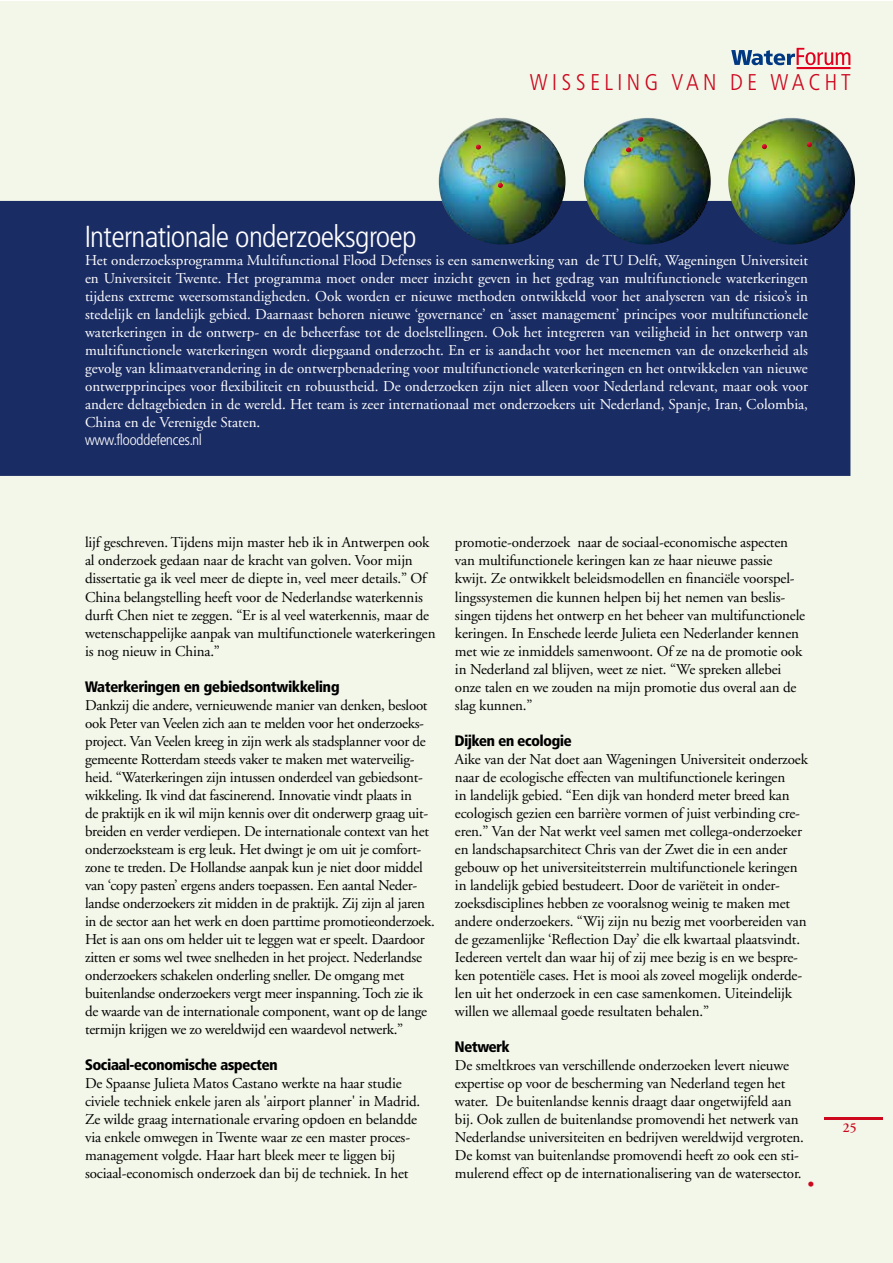
<style>
.page{position:relative;width:893px;height:1263px;background:#fff}
.page>*{position:absolute;margin:0;border:0;box-sizing:border-box;transform-origin:0 0}
.t1{font:300 30px "Frutiger Condensed BQ";color:#fff}
.t2{font:300 22.5px "Frutiger Condensed BQ";letter-spacing:.22em;color:#cd071e}
.t3{font:700 18px "Garamond";color:#cd071e}
.t4{font:15px/18px "Adobe Garamond";letter-spacing:-.01em;color:#000}
.t5{font:15px/18px "Adobe Garamond";color:#fff;text-align:justify}
.t6{font:900 15px "Frutiger Condensed BQ";letter-spacing:-.01em;color:#000}
.t7{font:300 15px "Frutiger Condensed BQ";color:#fff}
.t8{font:600 13.5px "Adobe Garamond";color:#cd071e}
</style>
<div class="page">
<div style="left:0;top:1px;width:892px;height:1262px;background:#f3f7e9"></div>
<svg style="left:731px;top:48px;width:119px;height:17px"></svg>
<hr style="left:797px;top:67px;width:53px;height:2px;background:#e2001f">
<div style="left:1px;top:202px;width:849px;height:273px;background:#1a2c64"></div>
<div style="left:0;top:201px;width:850px;height:275px;border:2px solid #1a2c64"></div>
<hr style="left:824px;top:1117px;width:59px;height:3px;background:#cd071e">
<img style="left:728px;top:118px;width:127px;height:126px;border-radius:63px">
<div style="left:805px;top:139px;width:7px;height:7px;background:#597224"></div>
<svg style="left:805px;top:142px;width:7px;height:6px"></svg>
<div style="left:760px;top:141px;width:7px;height:7px;background:#94ba28"></div>
<svg style="left:760px;top:144px;width:7px;height:6px"></svg>
<img style="left:584px;top:118px;width:127px;height:126px;border-radius:63px">
<div style="left:636px;top:134px;width:7px;height:7px;background:#fff;opacity:.75"></div>
<div style="left:636px;top:137px;width:7px;height:6px;background:#000;opacity:.75"></div>
<div style="left:624px;top:145px;width:7px;height:7px;background:#fff;opacity:.75"></div>
<div style="left:624px;top:148px;width:7px;height:6px;background:#000;opacity:.75"></div>
<img style="left:439px;top:118px;width:126px;height:126px;border-radius:63px">
<div style="left:496px;top:180px;width:7px;height:7px;background:#fff;opacity:.75"></div>
<div style="left:496px;top:183px;width:7px;height:6px;background:#000;opacity:.75"></div>
<div style="left:474px;top:142px;width:7px;height:7px;background:#fff;opacity:.75"></div>
<div style="left:474px;top:145px;width:7px;height:6px;background:#000;opacity:.75"></div>
<h2 class="t2" style="left:530px;top:69px;width:322px">WISSELING VAN DE WACHT</h2>
<h1 class="t1" style="left:85px;top:219px;width:333px">Internationale onderzoeksgroep</h1>
<p class="t5" style="left:85px;top:252px;width:724px">Het onderzoeksprogramma Multifunctional Flood Defenses is een samenwerking van de TU Delft, Wageningen Universiteit en Universiteit Twente. Het programma moet onder meer inzicht geven in het gedrag van multifunctionele waterkeringen tijdens extreme weersomstandigheden. Ook worden er nieuwe methoden ontwikkeld voor het analyseren van de risico’s in stedelijk en landelijk gebied. Daarnaast behoren nieuwe ‘governance’ en ‘asset management’ principes voor multifunctionele waterkeringen in de ontwerp- en de beheerfase tot de doelstellingen. Ook het integreren van veiligheid in het ontwerp van multifunctionele waterkeringen wordt diepgaand onderzocht. En er is aandacht voor het meenemen van de onzekerheid als gevolg van klimaatverandering in de ontwerpbenadering voor multifunctionele waterkeringen en het ontwikkelen van nieuwe ontwerpprincipes voor flexibiliteit en robuustheid. De onderzoeken zijn niet alleen voor Nederland relevant, maar ook voor andere deltagebieden in de wereld. Het team is zeer internationaal met onderzoekers uit Nederland, Spanje, Iran, Colombia, China en de Verenigde Staten.</p>
<p class="t7" style="left:85px;top:431px;width:118px">www.flooddefences.nl</p>
<p class="t4" style="left:85px;top:534px;width:352px">lijf geschreven. Tijdens mijn master heb ik in Antwerpen ook al onderzoek gedaan naar de kracht van golven. Voor mijn dissertatie ga ik veel meer de diepte in, veel meer details.” Of China belangstelling heeft voor de Nederlandse waterkennis durft Chen niet te zeggen. “Er is al veel waterkennis, maar de wetenschappelijke aanpak van multifunctionele waterkeringen is nog nieuw in China.”</p>
<p class="t6" style="left:85px;top:677px;width:256px">Waterkeringen en gebiedsontwikkeling</p>
<p class="t4" style="left:85px;top:696px;width:351px">Dankzij die andere, vernieuwende manier van denken, besloot ook Peter van Veelen zich aan te melden voor het onderzoeks&shy;project. Van Veelen kreeg in zijn werk als stadsplanner voor de gemeente Rotterdam steeds vaker te maken met waterveilig&shy;heid. “Waterkeringen zijn intussen onderdeel van gebiedsont&shy;wikkeling. Ik vind dat fascinerend. Innovatie vindt plaats in<br>de praktijk en ik wil mijn kennis over dit onderwerp graag uit&shy;breiden en verder verdiepen. De internationale context van het onderzoeksteam is erg leuk. Het dwingt je om uit je comfort&shy;zone te treden. De Hollandse aanpak kun je niet door middel van ‘copy pasten’ ergens anders toepassen. Een aantal Neder&shy;landse onderzoekers zit midden in de praktijk. Zij zijn al jaren in de sector aan het werk en doen parttime promotieonderzoek.<br>Het is aan ons om helder uit te leggen wat er speelt. Daardoor zitten er soms wel twee snelheden in het project. Nederlandse onderzoekers schakelen onderling sneller. De omgang met buitenlandse onderzoekers vergt meer inspanning. Toch zie ik de waarde van de internationale component, want op de lange termijn krijgen we zo wereldwijd een waardevol netwerk.”</p>
<p class="t6" style="left:85px;top:1055px;width:194px">Sociaal-economische aspecten</p>
<p class="t4" style="left:85px;top:1074px;width:337px">De Spaanse Julieta Matos Castano werkte na haar studie civiele techniek enkele jaren als 'airport planner' in Madrid.<br>Ze wilde graag internationale ervaring opdoen en belandde via enkele omwegen in Twente waar ze een master proces&shy;management volgde. Haar hart bleek meer te liggen bij sociaal-economisch onderzoek dan bij de techniek. In het</p>
<p class="t4" style="left:455px;top:534px;width:352px">promotie-onderzoek naar de sociaal-economische aspecten van multifunctionele keringen kan ze haar nieuwe passie kwijt. Ze ontwikkelt beleidsmodellen en financiële voorspel&shy;lingssystemen die kunnen helpen bij het nemen van beslis&shy;singen tijdens het ontwerp en het beheer van multifunctionele keringen. In Enschede leerde Julieta een Nederlander kennen met wie ze inmiddels samenwoont. Of ze na de promotie ook in Nederland zal blijven, weet ze niet. “We spreken allebei onze talen en we zouden na mijn promotie dus overal aan de slag kunnen.”</p>
<p class="t6" style="left:455px;top:731px;width:118px">Dijken en ecologie</p>
<p class="t4" style="left:455px;top:750px;width:354px">Aike van der Nat doet aan Wageningen Universiteit onderzoek naar de ecologische effecten van multifunctionele keringen<br>in landelijk gebied. “Een dijk van honderd meter breed kan ecologisch gezien een barrière vormen of juist verbinding cre&shy;eren.” Van der Nat werkt veel samen met collega-onderzoeker en landschapsarchitect Chris van der Zwet die in een ander gebouw op het universiteitsterrein multifunctionele keringen in landelijk gebied bestudeert. Door de variëteit in onder&shy;zoeksdisciplines hebben ze vooralsnog weinig te maken met andere onderzoekers. “Wij zijn nu bezig met voorbereiden van de gezamenlijke ‘Reflection Day’ die elk kwartaal plaatsvindt.<br>Iedereen vertelt dan waar hij of zij mee bezig is en we bespre&shy;ken potentiële cases. Het is mooi als zoveel mogelijk onderde&shy;len uit het onderzoek in een case samenkomen. Uiteindelijk willen we allemaal goede resultaten behalen.”</p>
<p class="t6" style="left:455px;top:1037px;width:56px">Netwerk</p>
<p class="t4" style="left:455px;top:1056px;width:350px">De smeltkroes van verschillende onderzoeken levert nieuwe expertise op voor de bescherming van Nederland tegen het water. De buitenlandse kennis draagt daar ongetwijfeld aan bij. Ook zullen de buitenlandse promovendi het netwerk van Nederlandse universiteiten en bedrijven wereldwijd vergroten.<br>De komst van buitenlandse promovendi heeft zo ook een sti&shy;mulerend effect op de internationalisering van de watersector.</p>
<p class="t3" style="left:808px;top:1174px;width:8px">•</p>
<p class="t8" style="left:843px;top:1120px;width:15px">25</p>
</div>
